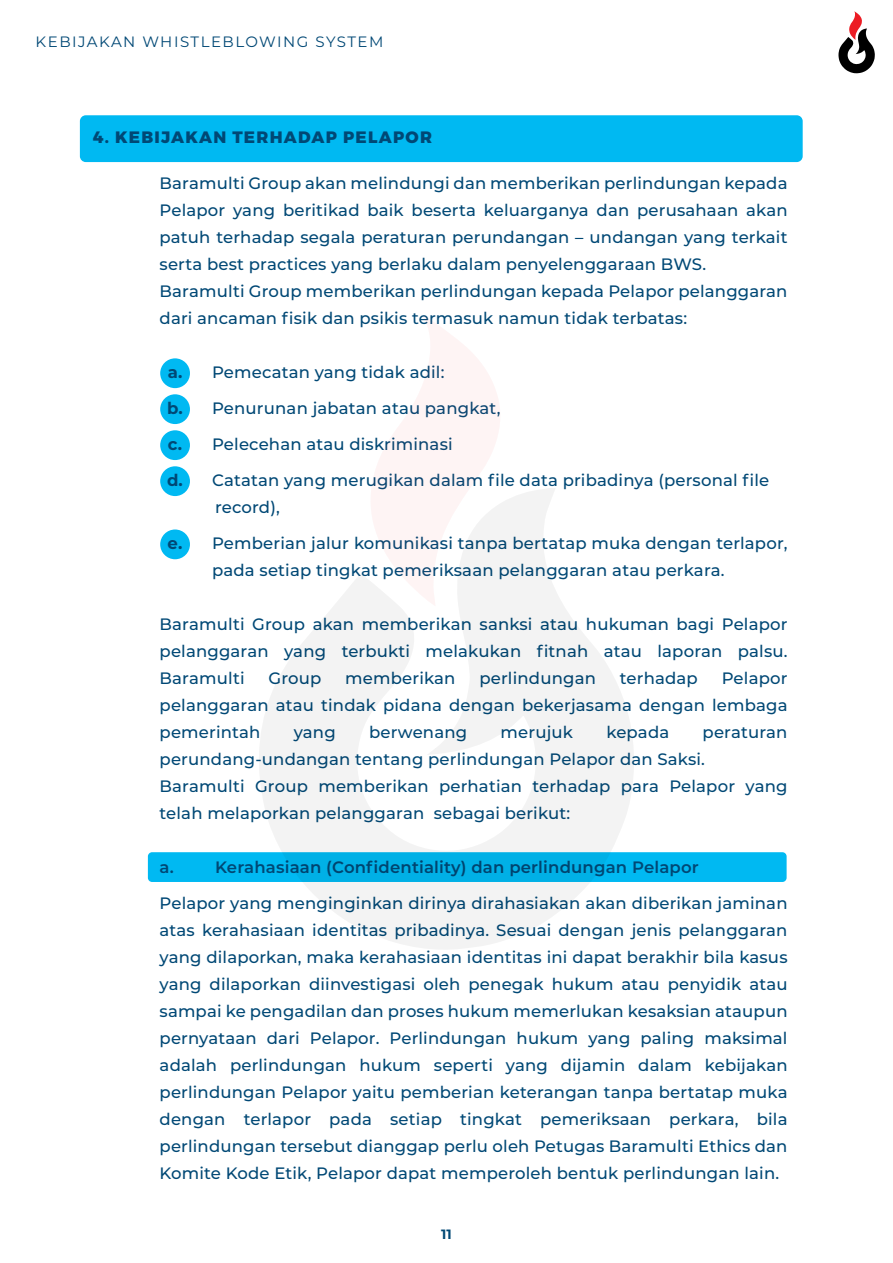
<style>
.page{position:relative;width:893px;height:1263px;background:#fff}
.page>*{position:absolute;margin:0;border:0;box-sizing:border-box;transform-origin:0 0}
.t1{font:500 16.5px/27px "Montserrat";letter-spacing:.01em;color:#004875}
.t2{font:600 16.5px "Montserrat";letter-spacing:.01em;color:#004875}
.t3{font:800 16.5px "Montserrat";letter-spacing:.075em;color:#004875}
.t4{font:700 16.5px "Montserrat";color:#004875}
.t5{font:15px "Montserrat";letter-spacing:.1em;color:#004875}
.t6{font:700 13.5px "Montserrat";color:#004875}
</style>
<div class="page">
<div style="left:80px;top:115px;width:723px;height:47px;background:#00b9f2;border-radius:6px"></div>
<div style="left:148px;top:852px;width:639px;height:30px;background:#00b9f2;border-radius:4px"></div>
<div style="left:160px;top:529px;width:30px;height:30px;background:#00b9f2;border-radius:50%"></div>
<div style="left:160px;top:466px;width:30px;height:30px;background:#00b9f2;border-radius:50%"></div>
<div style="left:160px;top:430px;width:30px;height:30px;background:#00b9f2;border-radius:50%"></div>
<div style="left:160px;top:394px;width:30px;height:30px;background:#00b9f2;border-radius:50%"></div>
<div style="left:160px;top:358px;width:30px;height:30px;background:#00b9f2;border-radius:50%"></div>
<svg style="left:372px;top:316px;width:128px;height:169px"></svg>
<svg style="left:259px;top:485px;width:375px;height:464px"></svg>
<svg style="left:838px;top:11px;width:37px;height:62px"></svg>
<p class="t5" style="left:36px;top:31px;width:349px">KEBIJAKAN WHISTLEBLOWING SYSTEM</p>
<p class="t3" style="left:93px;top:127px;width:341px">4. KEBIJAKAN TERHADAP PELAPOR</p>
<p class="t1" style="left:160px;top:169px;width:629px">Baramulti Group akan melindungi dan memberikan perlindungan kepada Pelapor yang beritikad baik beserta keluarganya dan perusahaan akan patuh terhadap segala peraturan perundangan – undangan yang terkait serta best practices yang berlaku dalam penyelenggaraan BWS.<br>Baramulti Group memberikan perlindungan kepada Pelapor pelanggaran dari ancaman fisik dan psikis termasuk namun tidak terbatas:</p>
<p class="t1" style="left:212px;top:353px;width:559px;line-height:36px">Pemecatan yang tidak adil:<br>Penurunan jabatan atau pangkat,<br>Pelecehan atau diskriminasi<br>Catatan yang merugikan dalam file data pribadinya (personal file</p>
<p class="t1" style="left:212px;top:488px;width:577px;line-height:36px">record),<br>Pemberian jalur komunikasi tanpa bertatap muka dengan terlapor,</p>
<p class="t1" style="left:212px;top:556px;width:514px">pada setiap tingkat pemeriksaan pelanggaran atau perkara.</p>
<p class="t1" style="left:160px;top:610px;width:629px;text-align:justify">Baramulti Group akan memberikan sanksi atau hukuman bagi Pelapor pelanggaran yang terbukti melakukan fitnah atau laporan palsu.<br>Baramulti</p>
<p class="t4" style="left:168px;top:360px;width:16px">a.</p>
<p class="t4" style="left:167px;top:396px;width:17px">b.</p>
<p class="t4" style="left:168px;top:432px;width:16px">c.</p>
<p class="t4" style="left:167px;top:468px;width:17px">d.</p>
<p class="t4" style="left:168px;top:531px;width:16px">e.</p>
<p class="t1" style="left:269px;top:664px;width:54px">Group</p>
<p class="t1" style="left:345px;top:664px;width:112px">memberikan</p>
<p class="t1" style="left:479px;top:664px;width:118px">perlindungan</p>
<p class="t1" style="left:620px;top:664px;width:79px">terhadap</p>
<p class="t1" style="left:160px;top:664px;width:629px;text-align:justify;text-indent:562px">Pelapor pelanggaran atau tindak pidana dengan bekerjasama dengan lembaga pemerintah</p>
<p class="t1" style="left:294px;top:718px;width:43px">yang</p>
<p class="t1" style="left:369px;top:718px;width:100px">berwenang</p>
<p class="t1" style="left:500px;top:718px;width:74px">merujuk</p>
<p class="t1" style="left:606px;top:718px;width:64px">kepada</p>
<p class="t1" style="left:160px;top:718px;width:629px;text-indent:543px">peraturan perundang-undangan tentang perlindungan Pelapor dan Saksi.<br>Baramulti Group memberikan perhatian terhadap para Pelapor yang telah melaporkan pelanggaran sebagai berikut:</p>
<p class="t2" style="left:160px;top:855px;width:16px">a.</p>
<p class="t2" style="left:215px;top:855px;width:485px">Kerahasiaan (Confidentiality) dan perlindungan Pelapor</p>
<p class="t1" style="left:160px;top:889px;width:629px;text-align:justify">Pelapor yang menginginkan dirinya dirahasiakan akan diberikan jaminan atas kerahasiaan identitas pribadinya. Sesuai dengan jenis pelanggaran yang dilaporkan, maka kerahasiaan identitas ini dapat berakhir bila kasus yang dilaporkan diinvestigasi oleh penegak hukum atau penyidik atau sampai ke pengadilan dan proses hukum memerlukan kesaksian ataupun pernyataan dari Pelapor. Perlindungan hukum yang paling maksimal adalah perlindungan hukum seperti yang dijamin dalam kebijakan perlindungan Pelapor yaitu pemberian keterangan tanpa bertatap muka dengan terlapor pada setiap tingkat pemeriksaan perkara, bila perlindungan tersebut dianggap perlu oleh Petugas Baramulti Ethics dan Komite Kode Etik, Pelapor dapat memperoleh bentuk perlindungan lain.</p>
<p class="t6" style="left:441px;top:1225px;width:12px">11</p>
</div>
